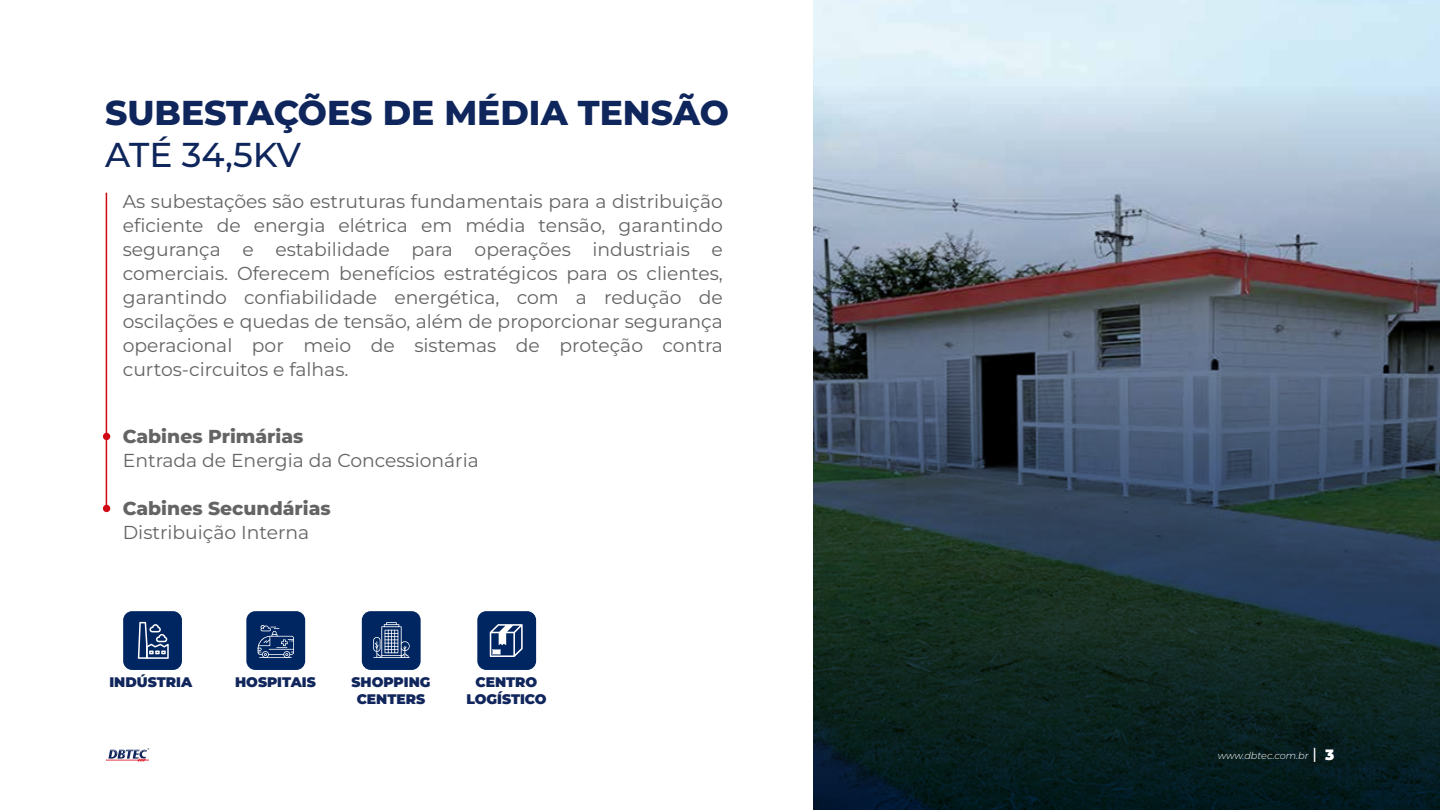
<style>
.page{position:relative;width:1440px;height:810px;background:#fff}
.page>*{position:absolute;margin:0;border:0;box-sizing:border-box;transform-origin:0 0}
.t1{font:800 34.5px "Montserrat";color:#0f265c}
.t2{font:500 34.5px "Montserrat";color:#0f265c}
.t3{font:18.75px/24px "Montserrat";color:#646464;text-align:justify}
.t4{font:800 18.75px "Montserrat";color:#646464}
.t5{font:900 13.88px/16.6px "Montserrat";color:#10265c;text-align:center}
.t6{font:italic 300 9.75px "Montserrat";color:#fff}
.s1{font-weight:500;font-style:normal;font-size:15px}
.s2{font-weight:900;font-style:normal;font-size:15px}
</style>
<div class="page">
<svg style="left:813px;top:86px;width:627px;height:724px;background:#4b5b65"></svg>
<svg style="left:106px;top:748px;width:43px;height:14px"></svg>
<hr style="left:106px;top:193px;width:1px;height:315px;background:#d10614">
<div style="left:103px;top:433px;width:7px;height:7px;background:#d10614;border-radius:50%"></div>
<div style="left:103px;top:505px;width:7px;height:7px;background:#d10614;border-radius:50%"></div>
<div style="left:362px;top:611px;width:59px;height:59px;background:#002662;border-radius:9px"></div>
<svg style="left:373px;top:622px;width:37px;height:36px"></svg>
<div style="left:246px;top:611px;width:59px;height:59px;background:#002662;border-radius:9px"></div>
<svg style="left:258px;top:625px;width:36px;height:33px"></svg>
<div style="left:477px;top:611px;width:59px;height:59px;background:#002662;border-radius:9px"></div>
<svg style="left:490px;top:624px;width:33px;height:33px"></svg>
<div style="left:123px;top:611px;width:59px;height:59px;background:#002662;border-radius:9px"></div>
<svg style="left:138px;top:622px;width:31px;height:37px"></svg>
<h1 class="t1" style="left:105px;top:88px;width:625px">SUBESTAÇÕES DE MÉDIA TENSÃO</h1>
<h1 class="t2" style="left:105px;top:131px;width:197px">ATÉ 34,5KV</h1>
<p class="t3" style="left:123px;top:191px;width:602px">As subestações são estruturas fundamentais para a distribuição eficiente de energia elétrica em média tensão, garantindo segurança e estabilidade para operações industriais e comerciais. Oferecem benefícios estratégicos para os clientes, garantindo confiabilidade energética, com a redução de oscilações e quedas de tensão, além de proporcionar segurança operacional por meio de sistemas de proteção contra curtos-circuitos e falhas.</p>
<p class="t4" style="left:123px;top:423px;width:182px">Cabines Primárias</p>
<p class="t3" style="left:123px;top:450px;width:357px">Entrada de Energia da Concessionária</p>
<p class="t4" style="left:123px;top:495px;width:209px">Cabines Secundárias</p>
<p class="t3" style="left:123px;top:522px;width:188px">Distribuição Interna</p>
<p class="t5" style="left:109px;top:674px;width:84px">INDÚSTRIA</p>
<p class="t5" style="left:235px;top:674px;width:82px">HOSPITAIS</p>
<p class="t5" style="left:466px;top:674px;width:82px">CENTRO<br>LOGÍSTICO</p>
<p class="t5" style="left:351px;top:674px;width:81px">SHOPPING<br>CENTERS</p>
<p class="t6" style="left:1218px;top:749px;width:118px">www.dbtec.com.br <span class="s1">|</span> <span class="s2">3</span></p>
</div>
